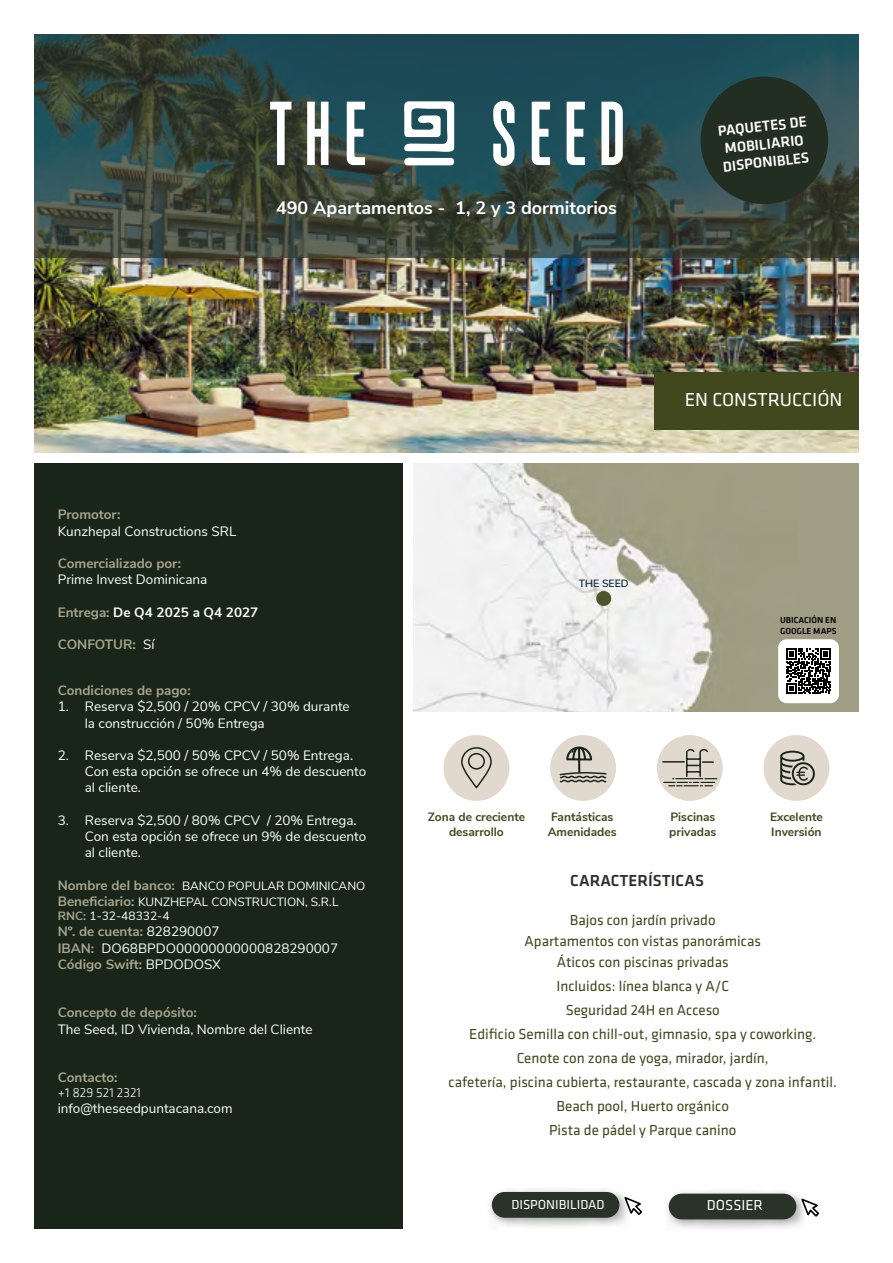
<style>
.page{position:relative;width:893px;height:1263px;background:#fff}
.page>*{position:absolute;margin:0;border:0;box-sizing:border-box;transform-origin:0 0}
.t1{font:19.5px "Klavika Basic";color:#fff}
.t2{font:700 18px "Nunito Sans";color:#fff}
.t3{font:500 16.5px "Klavika Basic";color:#293327}
.t4{font:15px/24px "Klavika Basic";color:#41481d;text-align:center}
.t5{font:500 15px/18px "Klavika Basic";color:#fff}
.t6{font:15px "Klavika Basic";color:#fff}
.t7{font:13.5px/16.2px "Nunito Sans";color:#fff}
.t8{font:700 13.5px "Nunito Sans";color:#a8a58d}
.t9{font:700 13.5px "Nunito Sans";color:#fff}
.t10{font:13.5px "Klavika Basic";color:#fff}
.t11{font:300 13.5px "Klavika Basic";color:#fff}
.t12{font:12px "Nunito Sans";color:#fff}
.t13{font:700 12px "Nunito Sans";color:#41481d}
.t14{font:600 10.5px "Nunito Sans";color:#002640}
.t15{font:500 9px "Klavika Basic";color:#000}
.s1{color:#a8a58d}
.s2{font-weight:400;color:#fff}
.s3{font-family:"Nunito"}
.s4{font-weight:700;font-size:13.5px;color:#a8a58d}
.s5{font-weight:700;color:#a8a58d}
</style>
<div class="page">
<div style="left:34px;top:463px;width:369px;height:766px;background:#182518"></div>
<div style="left:443px;top:735px;width:66px;height:66px;background:#e2d9ce;border-radius:50%"></div>
<div style="left:550px;top:735px;width:66px;height:66px;background:#e2d9ce;border-radius:50%"></div>
<div style="left:657px;top:735px;width:66px;height:66px;background:#e2d9ce;border-radius:50%"></div>
<div style="left:763px;top:735px;width:66px;height:66px;background:#e2d9ce;border-radius:50%"></div>
<img style="left:34px;top:257px;width:825px;height:195px">
<img style="left:414px;top:463px;width:445px;height:248px">
<div style="left:596px;top:591px;width:15px;height:15px;background:#4f5429;border-radius:50%"></div>
<svg style="left:461px;top:747px;width:31px;height:42px"></svg>
<svg style="left:559px;top:652px;width:48px;height:131px"></svg>
<svg style="left:661px;top:748px;width:56px;height:38px"></svg>
<svg style="left:780px;top:751px;width:35px;height:34px"></svg>
<div style="left:778px;top:639px;width:61px;height:64px;background:#fff;border-radius:9px"></div>
<svg style="left:786px;top:649px;width:45px;height:45px"></svg>
<div style="left:664px;top:1189px;width:144px;height:42px;background:#000;opacity:.38"></div>
<div style="left:669px;top:1193px;width:127px;height:26px;background:#293327;border-radius:13px"></div>
<div style="left:487px;top:1187px;width:144px;height:42px;background:#000;opacity:.38"></div>
<div style="left:492px;top:1192px;width:127px;height:26px;background:#293327;border-radius:13px"></div>
<svg style="left:801px;top:1198px;width:18px;height:19px"></svg>
<svg style="left:624px;top:1197px;width:18px;height:18px"></svg>
<svg style="left:34px;top:34px;width:825px;height:223px;background:#2f4642"></svg>
<div style="left:654px;top:372px;width:205px;height:58px;background:#41481d"></div>
<svg style="left:270px;top:102px;width:21px;height:63px"></svg>
<svg style="left:307px;top:102px;width:21px;height:63px"></svg>
<svg style="left:347px;top:102px;width:18px;height:63px"></svg>
<svg style="left:493px;top:101px;width:22px;height:65px"></svg>
<svg style="left:532px;top:102px;width:18px;height:63px"></svg>
<svg style="left:567px;top:102px;width:18px;height:63px"></svg>
<svg style="left:601px;top:102px;width:22px;height:63px"></svg>
<svg style="left:402px;top:101px;width:52px;height:64px"></svg>
<p class="t2" style="left:276px;top:194px;width:342px">490 Apartamentos - 1, 2 y 3 dormitorios</p>
<p class="t5" style="left:717px;top:122px;width:90px;rotate:-6deg">PAQUETES DE<br>MOBILIARIO<br>DISPONIBLES</p>
<p class="t8" style="left:58px;top:505px;width:64px">Promotor:</p>
<p class="t7" style="left:58px;top:522px;width:180px">Kunzhepal Constructions SRL</p>
<p class="t8" style="left:58px;top:553px;width:125px">Comercializado por:</p>
<p class="t7" style="left:58px;top:571px;width:151px">Prime Invest Dominicana</p>
<p class="t9" style="left:58px;top:602px;width:202px"><span class="s1">Entrega:</span> De Q4 2025 a Q4 2027</p>
<p class="t8" style="left:58px;top:634px;width:98px">CONFOTUR: <span class="s2">Sí</span></p>
<p class="t1" style="left:685px;top:387px;width:159px">EN CONSTRUCCIÓN</p>
<p class="t14" style="left:579px;top:575px;width:51px">THE SEED</p>
<p class="t15" style="left:780px;top:614px;width:58px">UBICACIÓN EN</p>
<p class="t15" style="left:780px;top:624px;width:58px">GOOGLE MAPS</p>
<p class="t8" style="left:58px;top:680px;width:134px">Condiciones de pago:</p>
<p class="t7" style="left:85px;top:698px;width:266px;text-indent:-27px"><span class="s3">1.</span> Reserva $2,500 / 20% CPCV / 30% durante la construcción / 50% Entrega</p>
<p class="t7" style="left:85px;top:746px;width:283px;text-indent:-27px"><span class="s3">2.</span> Reserva $2,500 / 50% CPCV / 50% Entrega.<br>Con esta opción se ofrece un 4% de descuento al cliente.</p>
<p class="t7" style="left:85px;top:811px;width:283px;text-indent:-27px"><span class="s3">3.</span> Reserva $2,500 / 80% CPCV / 20% Entrega.<br>Con esta opción se ofrece un 9% de descuento al cliente.</p>
<p class="t12" style="left:58px;top:877px;width:309px"><span class="s4">Nombre del banco:</span> BANCO POPULAR DOMINICANO</p>
<p class="t12" style="left:58px;top:893px;width:282px"><span class="s4">Beneficiario:</span> KUNZHEPAL CONSTRUCTION, S.R.L</p>
<p class="t12" style="left:58px;top:907px;width:113px"><span class="s5">RNC:</span> 1-32-48332-4</p>
<p class="t8" style="left:58px;top:922px;width:163px">Nº. de cuenta: <span class="s2">828290007</span></p>
<p class="t7" style="left:58px;top:939px;width:282px"><span class="s5">IBAN:</span> DO68BPDO00000000000828290007</p>
<p class="t8" style="left:58px;top:954px;width:165px">Código Swift: <span class="s2">BPDODOSX</span></p>
<p class="t8" style="left:58px;top:1003px;width:141px">Concepto de depósito:</p>
<p class="t7" style="left:58px;top:1020px;width:256px">The Seed, ID Vivienda, Nombre del Cliente</p>
<p class="t8" style="left:58px;top:1067px;width:61px">Contacto:</p>
<p class="t11" style="left:58px;top:1084px;width:85px">+1 829 521 2321</p>
<p class="t7" style="left:58px;top:1099px;width:176px">info@theseedpuntacana.com</p>
<p class="t13" style="left:428px;top:808px;width:99px">Zona de creciente</p>
<p class="t13" style="left:449px;top:823px;width:56px">desarrollo</p>
<p class="t13" style="left:551px;top:808px;width:64px">Fantásticas</p>
<p class="t13" style="left:548px;top:823px;width:70px">Amenidades</p>
<p class="t13" style="left:670px;top:808px;width:47px">Piscinas</p>
<p class="t13" style="left:669px;top:823px;width:49px">privadas</p>
<p class="t3" style="left:570px;top:869px;width:135px">CARACTERÍSTICAS</p>
<p class="t13" style="left:770px;top:808px;width:54px">Excelente</p>
<p class="t13" style="left:771px;top:823px;width:52px">Inversión</p>
<p class="t4" style="left:570px;top:907px;width:147px">Bajos con jardín privado</p>
<p class="t4" style="left:525px;top:928px;width:238px">Apartamentos con vistas panorámicas</p>
<p class="t4" style="left:557px;top:949px;width:173px">Áticos con piscinas privadas</p>
<p class="t4" style="left:556px;top:973px;width:174px">Incluidos: línea blanca y A/C<br>Seguridad 24H en Acceso</p>
<p class="t4" style="left:469px;top:1021px;width:348px">Edificio Semilla con chill-out, gimnasio, spa y coworking.</p>
<p class="t4" style="left:517px;top:1045px;width:253px">Cenote con zona de yoga, mirador, jardín,</p>
<p class="t4" style="left:449px;top:1069px;width:390px">cafetería, piscina cubierta, restaurante, cascada y zona infantil.</p>
<p class="t4" style="left:549px;top:1093px;width:189px">Beach pool, Huerto orgánico<br>Pista de pádel y Parque canino</p>
<p class="t10" style="left:511px;top:1196px;width:95px">DISPONIBILIDAD</p>
<p class="t6" style="left:707px;top:1195px;width:58px">DOSSIER</p>
</div>
